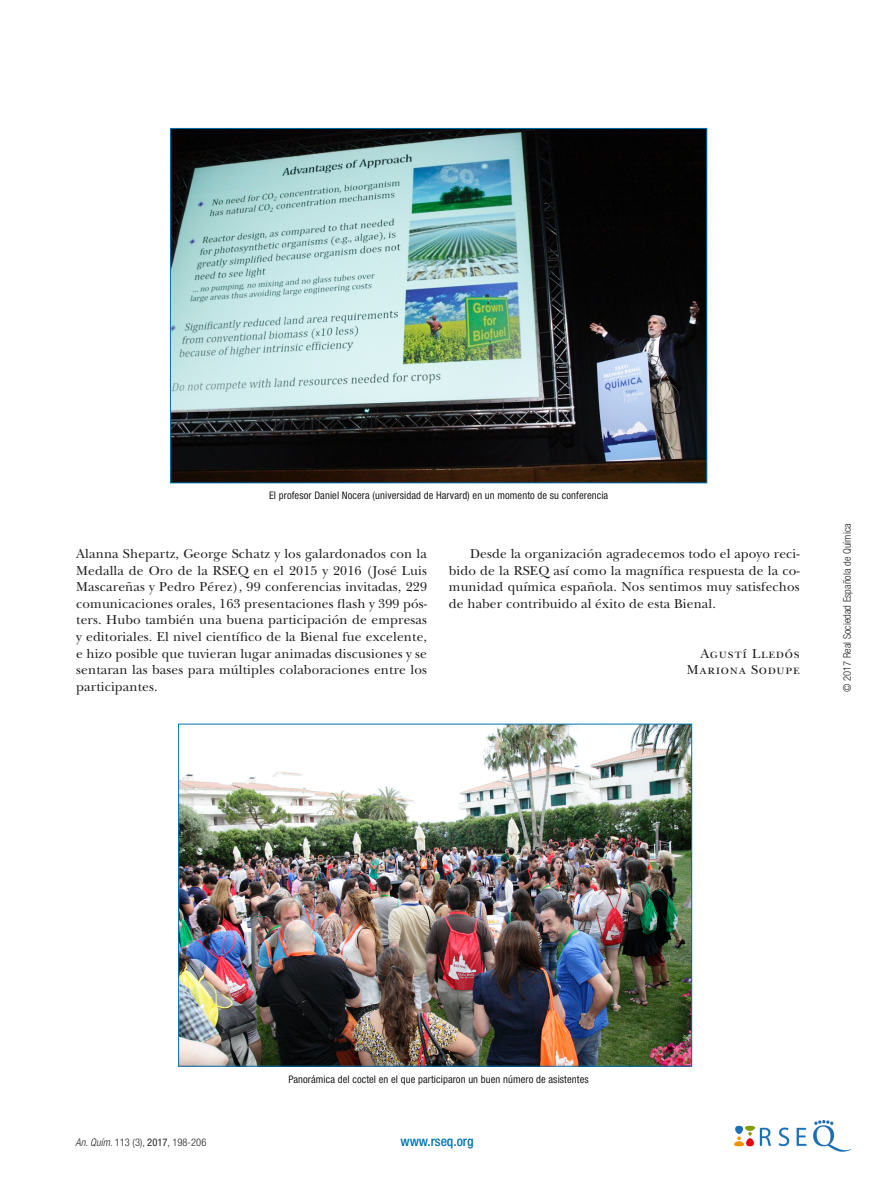
<style>
.page{position:relative;width:893px;height:1191px;background:#fff}
.page>*{position:absolute;margin:0;border:0;box-sizing:border-box;transform-origin:0 0}
.t1{font:13.5px/16.5px "New Baskerville Std";letter-spacing:.01em;color:#231f20;text-align:justify}
.t2{font:13.5px/16.5px "New Baskerville Std";letter-spacing:.05em;color:#231f20;text-align:right}
.t3{font:500 condensed 13.5px "Helvetica Neue LT Std";color:#0073ae}
.t4{font:condensed 10.5px "Helvetica Neue LT Std";letter-spacing:.01em;color:#231f20}
.t5{font:300 condensed 10.5px "Helvetica Neue LT Std";letter-spacing:.005em;color:#231f20}
.s1{font-style:italic}
.s2{font-weight:400}
</style>
<div class="page">
<img style="left:734px;top:1120px;width:117px;height:32px">
<img style="left:172px;top:130px;width:533px;height:351px">
<img style="left:180px;top:725px;width:510px;height:339px">
<p class="t4" style="left:269px;top:489px;width:341px">El profesor Daniel Nocera (universidad de Harvard) en un momento de su conferencia</p>
<p class="t1" style="left:76px;top:546px;width:352px">Alanna Shepartz, George Schatz y los galardonados con la Medalla de Oro de la RSEQ en el 2015 y 2016 (José Luis Mascareñas y Pedro Pérez), 99 conferencias invitadas, 229 comunicaciones orales, 163 presentaciones flash y 399 pós&shy;ters. Hubo también una buena participación de empresas y editoriales. El nivel científico de la Bienal fue excelente, e hizo posible que tuvieran lugar animadas discusiones y se sentaran las bases para múltiples colaboraciones entre los participantes.</p>
<p class="t1" style="left:449px;top:546px;width:352px;text-indent:21px">Desde la organización agradecemos todo el apoyo reci&shy;bido de la RSEQ así como la magnífica respuesta de la co&shy;munidad química española. Nos sentimos muy satisfechos de haber contribuido al éxito de esta Bienal.</p>
<p class="t2" style="left:687px;top:645px;width:114px">Agustí Lledós<br>Mariona Sodupe</p>
<p class="t5" style="left:841px;top:692px;width:170px;rotate:-90deg">© 2017 Real Sociedad Española de Química</p>
<p class="t5" style="left:75px;top:1136px;width:133px"><span class="s1">An. Quím</span>. 113 (3), <span class="s2">2017</span>, 198-206</p>
<p class="t4" style="left:288px;top:1072px;width:302px">Panorámica del coctel en el que participaron un buen número de asistentes</p>
<p class="t3" style="left:400px;top:1133px;width:75px">www.rseq.org</p>
</div>
